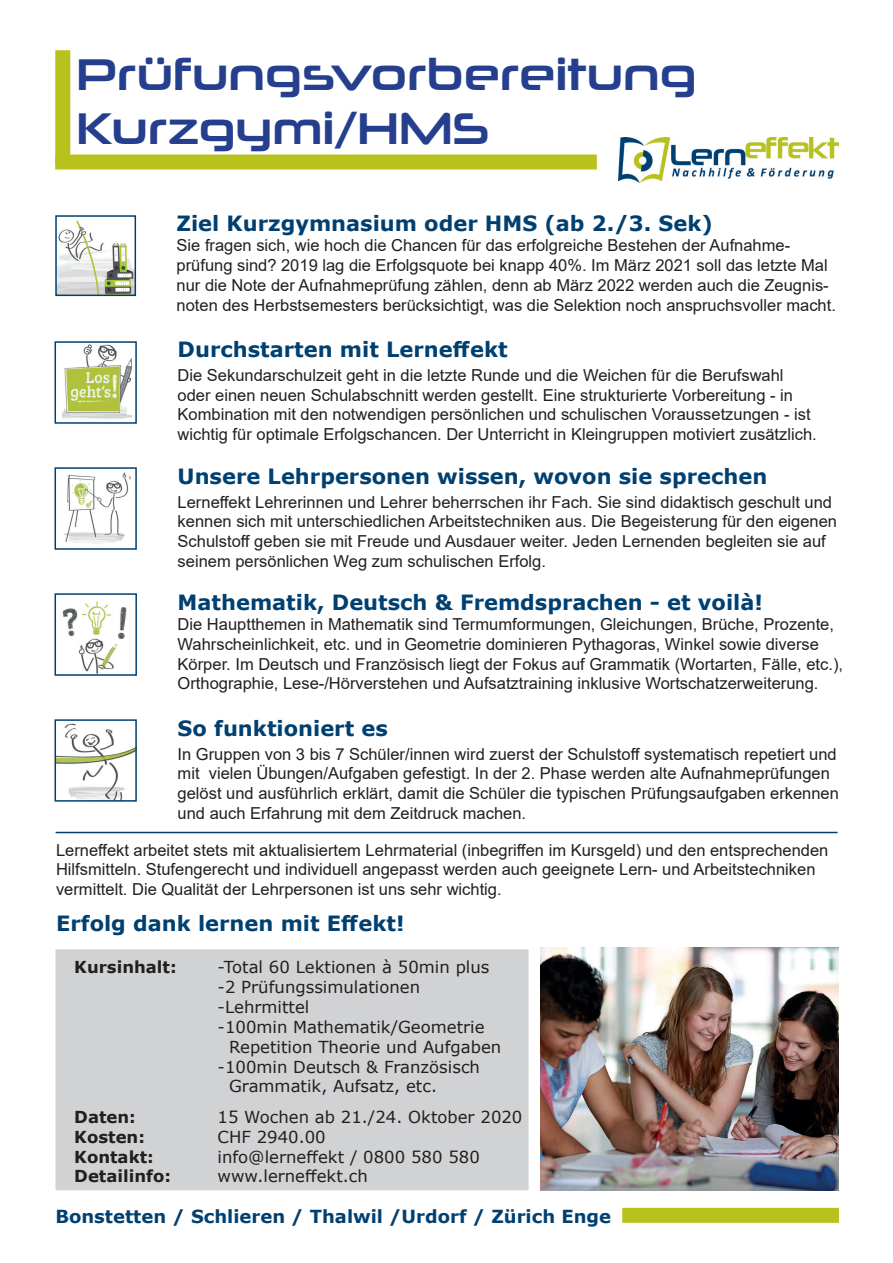
<style>
.page{position:relative;width:893px;height:1263px;background:#fff}
.page>*{position:absolute;margin:0;border:0;box-sizing:border-box;transform-origin:0 0}
.t1{font:45px/54px "Neuropolitical Rg";color:#253f8e}
.t2{font:700 21px "Verdana";color:#004071}
.t3{font:700 18px "Verdana";color:#004071}
.t4{font:16.5px/19.8px "Arial";color:#231f20}
.t5{font:16.5px "Verdana";color:#231f20}
.t6{font:700 16.5px "Verdana";color:#231f20}
</style>
<div class="page">
<div style="left:55px;top:948px;width:474px;height:243px;background:#d1d2d4"></div>
<div style="left:54px;top:948px;width:476px;height:244px;border:2px solid #fff"></div>
<img style="left:619px;top:138px;width:220px;height:44px">
<div style="left:55px;top:155px;width:542px;height:15px;background:#b8c21d"></div>
<div style="left:622px;top:1208px;width:217px;height:15px;background:#b8c21d"></div>
<div style="left:55px;top:50px;width:15px;height:116px;background:#b8c21d"></div>
<img style="left:58px;top:220px;width:75px;height:73px">
<div style="left:55px;top:215px;width:81px;height:81px;border:2px solid #004071"></div>
<img style="left:62px;top:344px;width:70px;height:75px">
<div style="left:55px;top:341px;width:82px;height:83px;border:2px solid #004071"></div>
<img style="left:64px;top:472px;width:67px;height:72px">
<div style="left:55px;top:467px;width:82px;height:83px;border:2px solid #004071"></div>
<img style="left:62px;top:601px;width:65px;height:72px">
<div style="left:55px;top:593px;width:82px;height:83px;border:2px solid #004071"></div>
<img style="left:58px;top:723px;width:76px;height:76px">
<div style="left:55px;top:719px;width:82px;height:83px;border:2px solid #004071"></div>
<img style="left:540px;top:948px;width:299px;height:242px">
<hr style="left:56px;top:832px;width:782px;height:1px;background:#004071">
<h1 class="t1" style="left:77px;top:46px;width:622px">Prüfungsvorbereitung<br>Kurzgymi/HMS</h1>
<p class="t2" style="left:177px;top:209px;width:538px">Ziel Kurzgymnasium oder HMS (ab 2./3. Sek)</p>
<p class="t4" style="left:177px;top:235px;width:661px">Sie fragen sich, wie hoch die Chancen für das erfolgreiche Bestehen der Aufnahme&shy;prüfung sind? 2019 lag die Erfolgsquote bei knapp 40%. Im März 2021 soll das letzte Mal nur die Note der Aufnahmeprüfung zählen, denn ab März 2022 werden auch die Zeugnis&shy;noten des Herbstsemesters berücksichtigt, was die Selektion noch anspruchsvoller macht.</p>
<p class="t2" style="left:178px;top:335px;width:332px">Durchstarten mit Lerneffekt</p>
<p class="t4" style="left:178px;top:365px;width:641px">Die Sekundarschulzeit geht in die letzte Runde und die Weichen für die Berufswahl oder einen neuen Schulabschnitt werden gestellt. Eine strukturierte Vorbereitung - in Kombination mit den notwendigen persönlichen und schulischen Voraussetzungen - ist wichtig für optimale Erfolgschancen. Der Unterricht in Kleingruppen motiviert zusätzlich.</p>
<p class="t2" style="left:178px;top:462px;width:591px">Unsere Lehrpersonen wissen, wovon sie sprechen</p>
<p class="t4" style="left:178px;top:492px;width:661px">Lerneffekt Lehrerinnen und Lehrer beherrschen ihr Fach. Sie sind didaktisch geschult und kennen sich mit unterschiedlichen Arbeitstechniken aus. Die Begeisterung für den eigenen Schulstoff geben sie mit Freude und Ausdauer weiter. Jeden Lernenden begleiten sie auf seinem persönlichen Weg zum schulischen Erfolg.</p>
<p class="t2" style="left:178px;top:588px;width:587px">Mathematik, Deutsch &amp; Fremdsprachen - et voilà!</p>
<p class="t4" style="left:178px;top:614px;width:667px">Die Hauptthemen in Mathematik sind Termumformungen, Gleichungen, Brüche, Prozente, Wahrscheinlichkeit, etc. und in Geometrie dominieren Pythagoras, Winkel sowie diverse Körper. Im Deutsch und Französisch liegt der Fokus auf Grammatik (Wortarten, Fälle, etc.), Orthographie, Lese-/Hörverstehen und Aufsatztraining inklusive Wortschatzerweiterung.</p>
<p class="t2" style="left:178px;top:714px;width:212px">So funktioniert es</p>
<p class="t4" style="left:178px;top:744px;width:663px">In Gruppen von 3 bis 7 Schüler/innen wird zuerst der Schulstoff systematisch repetiert und mit vielen Übungen/Aufgaben gefestigt. In der 2. Phase werden alte Aufnahmeprüfungen gelöst und ausführlich erklärt, damit die Schüler die typischen Prüfungsaufgaben erkennen und auch Erfahrung mit dem Zeitdruck machen.</p>
<p class="t4" style="left:56px;top:840px;width:774px">Lerneffekt arbeitet stets mit aktualisiertem Lehrmaterial (inbegriffen im Kursgeld) und den entsprechenden<br>Hilfsmitteln. Stufengerecht und individuell angepasst werden auch geeignete Lern- und Arbeitstechniken vermittelt. Die Qualität der Lehrpersonen ist uns sehr wichtig.</p>
<p class="t2" style="left:56px;top:909px;width:350px">Erfolg dank lernen mit Effekt!</p>
<p class="t6" style="left:74px;top:956px;width:104px">Kursinhalt:</p>
<p class="t5" style="left:218px;top:956px;width:273px">-Total 60 Lektionen à 50min plus</p>
<p class="t5" style="left:218px;top:976px;width:204px">-2 Prüfungssimulationen</p>
<p class="t5" style="left:218px;top:996px;width:93px">-Lehrmittel</p>
<p class="t5" style="left:218px;top:1015px;width:269px">-100min Mathematik/Geometrie</p>
<p class="t5" style="left:229px;top:1035px;width:274px">Repetition Theorie und Aufgaben</p>
<p class="t5" style="left:218px;top:1055px;width:264px">-100min Deutsch &amp; Französisch</p>
<p class="t5" style="left:229px;top:1075px;width:209px">Grammatik, Aufsatz, etc.</p>
<p class="t6" style="left:74px;top:1105px;width:63px">Daten:</p>
<p class="t5" style="left:218px;top:1105px;width:306px">15 Wochen ab 21./24. Oktober 2020</p>
<p class="t6" style="left:74px;top:1125px;width:72px">Kosten:</p>
<p class="t5" style="left:218px;top:1125px;width:110px">CHF 2940.00</p>
<p class="t6" style="left:74px;top:1145px;width:81px">Kontakt:</p>
<p class="t5" style="left:217px;top:1145px;width:264px">info@lerneffekt / 0800 580 580</p>
<p class="t6" style="left:74px;top:1164px;width:98px">Detailinfo:</p>
<p class="t5" style="left:218px;top:1165px;width:152px">www.lerneffekt.ch</p>
<p class="t3" style="left:55px;top:1203px;width:557px">Bonstetten / Schlieren / Thalwil /Urdorf / Zürich Enge</p>
</div>
